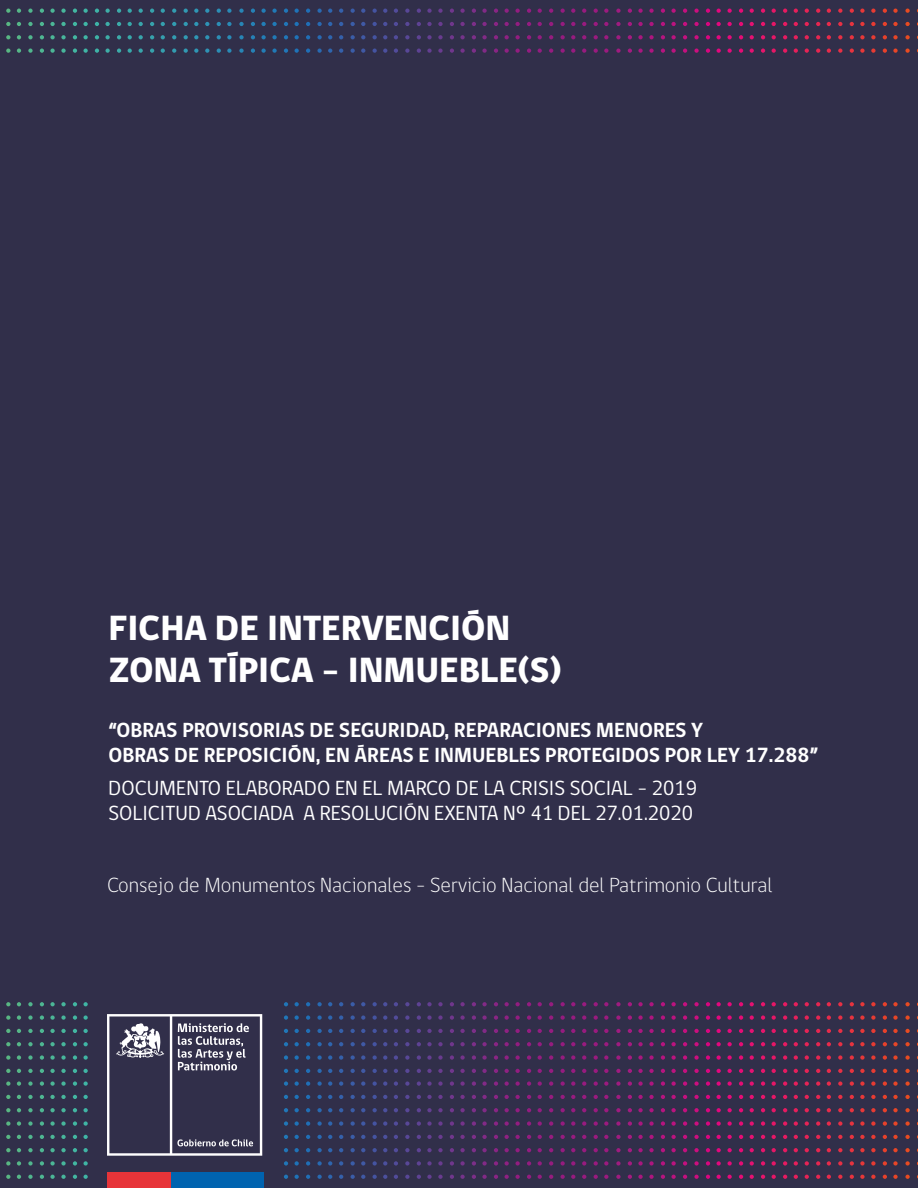
<style>
.page{position:relative;width:918px;height:1188px;background:#312f4a}
.page>*{position:absolute;margin:0;border:0;box-sizing:border-box;transform-origin:0 0}
.t1{font:800 36px/42px "gob CL";color:#fff}
.t2{font:700 21px/25.2px "gob CL";color:#fff}
.t3{font:21px/25.2px "gob CL";color:#fff}
.t4{font:300 21px "gob CL";color:#fff}
.s1{color:#312f4a}
</style>
<div class="page">
<div style="left:93px;top:990px;width:185px;height:198px;background:#312f4a"></div>
<div style="left:171px;top:1172px;width:93px;height:16px;background:#0063af"></div>
<div style="left:107px;top:1172px;width:64px;height:16px;background:#e73439"></div>
<svg style="left:107px;top:1014px;width:155px;height:142px"></svg>
<h1 class="t1" style="left:109px;top:608px;width:454px">FICHA DE INTERVENCIÓN<br>ZONA TÍPICA - INMUEBLE(S)</h1>
<p class="t2" style="left:109px;top:718px;width:711px">“OBRAS PROVISORIAS DE SEGURIDAD, REPARACIONES MENORES Y<br>OBRAS DE REPOSICIÓN, EN ÁREAS E INMUEBLES PROTEGIDOS POR LEY 17.288”</p>
<p class="t3" style="left:109px;top:776px;width:618px">DOCUMENTO ELABORADO EN EL MARCO DE LA CRISIS SOCIAL – 2019<br>SOLICITUD ASOCIADA A RESOLUCIÓN EXENTA Nº 41 DEL 27.01.2020 <span class="s1">9 9</span></p>
<p class="t4" style="left:107px;top:870px;width:667px">Consejo de Monumentos Nacionales - Servicio Nacional del Patrimonio Cultural</p>
</div>
